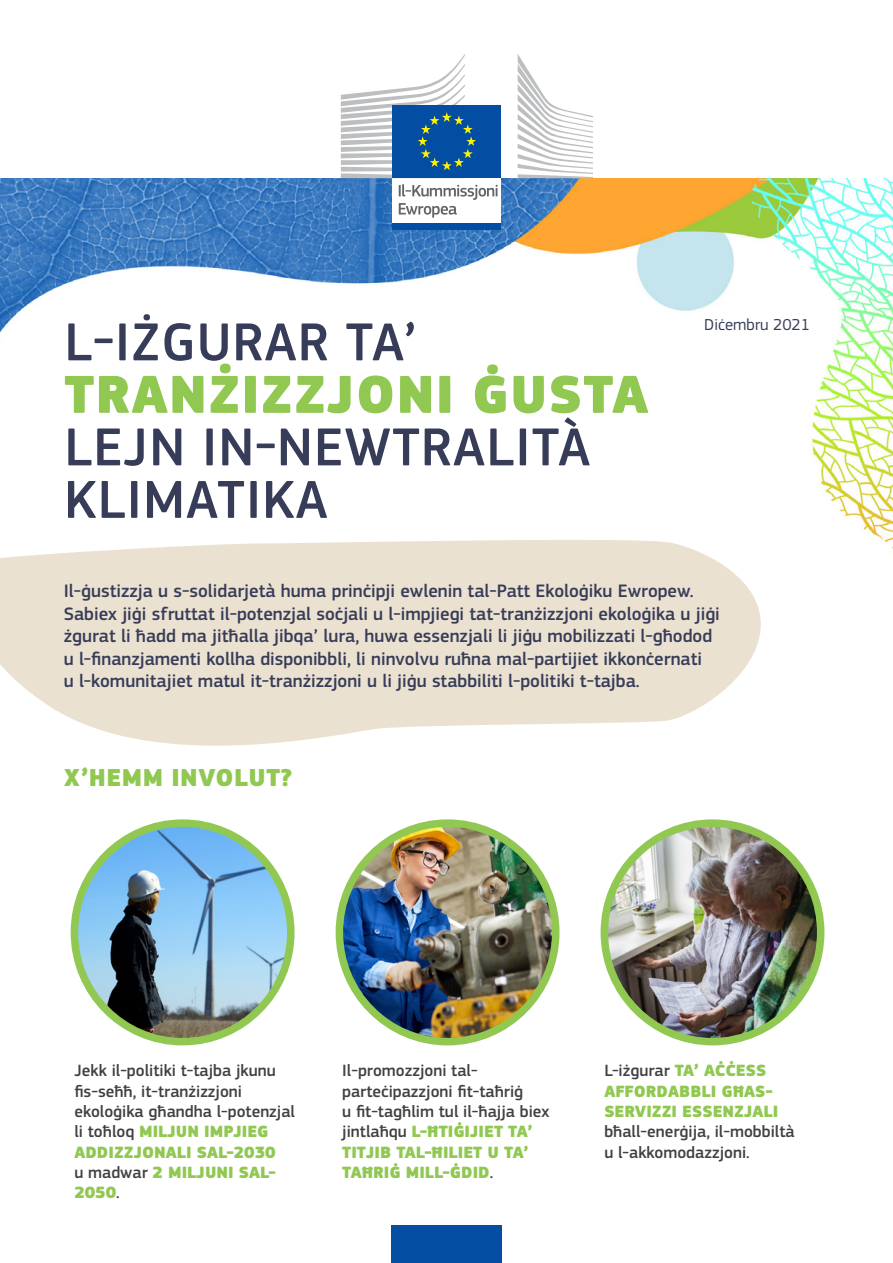
<style>
.page{position:relative;width:893px;height:1263px;background:#fff}
.page>*{position:absolute;margin:0;border:0;box-sizing:border-box;transform-origin:0 0}
.Main_title{font:500 55.5px/52.5px "EC Square Sans Pro";letter-spacing:.02em;color:#373d59}
.Title_green_extrabla{font:900 25.5px "EC Square Sans Pro";letter-spacing:.02em;color:#90c852}
.Intro__p{font:500 18.75px/22.5px "EC Square Sans Pro";color:#373d59}
.Infographics_text{font:500 16.95px/20.4px "EC Square Sans Pro";color:#414042}
.Body__p{font:16.5px "EC Square Sans Pro";color:#373d59}
.s1{font-weight:900;color:#90c852}
</style>
<div class="page">
<img style="left:74px;top:823px;width:215px;height:216px">
<div style="left:71px;top:819px;width:224px;height:226px;border:8px solid #90c852;border-radius:50%"></div>
<img style="left:339px;top:826px;width:217px;height:216px">
<div style="left:336px;top:819px;width:223px;height:226px;border:8px solid #90c852;border-radius:50%"></div>
<img style="left:604px;top:826px;width:217px;height:216px">
<div style="left:601px;top:819px;width:223px;height:226px;border:8px solid #90c852;border-radius:50%"></div>
<img style="left:0;top:177px;width:893px;height:372px">
<div style="left:391px;top:1225px;width:111px;height:38px;background:#034ea2"></div>
<div style="left:392px;top:176px;width:109px;height:48px;background:#fff"></div>
<div style="left:392px;top:223px;width:109px;height:6px;background:#034ea2"></div>
<svg style="left:518px;top:54px;width:75px;height:124px"></svg>
<div style="left:392px;top:105px;width:109px;height:73px;background:#034ea2"></div>
<svg style="left:341px;top:54px;width:135px;height:124px"></svg>
<svg style="left:399px;top:184px;width:99px;height:34px"></svg>
<svg style="left:0;top:536px;width:764px;height:210px;fill:#ebe1d0"></svg>
<p class="Main_title" style="left:64px;top:317px;width:585px">L-IŻGURAR TA’<br><span class="s1">TRANŻIZZJONI ĠUSTA<br></span>LEJN IN-NEWTRALITÀ<br>KLIMATIKA</p>
<p class="Body__p" style="left:704px;top:315px;width:107px">Diċembru 2021</p>
<p class="Intro__p" style="left:64px;top:580px;width:658px">Il-ġustizzja u s-solidarjetà huma prinċipji ewlenin tal-Patt Ekoloġiku Ewropew.<br>Sabiex jiġi sfruttat il-potenzjal soċjali u l-impjiegi tat-tranżizzjoni ekoloġika u jiġi żgurat li ħadd ma jitħalla jibqa’ lura, huwa essenzjali li jiġu mobilizzati l-għodod u l-finanzjamenti kollha disponibbli, li ninvolvu ruħna mal-partijiet ikkonċernati<br>u l-komunitajiet matul it-tranżizzjoni u li jiġu stabbiliti l-politiki t-tajba.</p>
<p class="Title_green_extrabla" style="left:64px;top:762px;width:230px">X’HEMM INVOLUT?</p>
<p class="Infographics_text" style="left:74px;top:1061px;width:222px">Jekk il-politiki t-tajba jkunu fis-seħħ, it-tranżizzjoni ekoloġika għandha l-potenzjal li toħloq <span class="s1">MILJUN IMPJIEG<br>ADDIZZJONALI SAL-2030<br></span>u madwar <span class="s1">2 MILJUNI SAL-<br>2050</span>.</p>
<p class="Infographics_text" style="left:342px;top:1061px;width:209px">Il-promozzjoni tal&shy;parteċipazzjoni fit-taħriġ<br>u fit-tagħlim tul il-ħajja biex jintlaħqu <span class="s1">L-ĦTIĠIJIET TA’<br>TITJIB TAL-ĦILIET U TA’<br>TAĦRIĠ MILL-ĠDID</span>.</p>
<p class="Infographics_text" style="left:604px;top:1061px;width:192px">L-iżgurar <span class="s1">TA’ AĊĊESS<br>AFFORDABBLI GĦAS-<br>SERVIZZI ESSENZJALI </span>bħall-enerġija, il-mobbiltà u l-akkomodazzjoni.</p>
</div>
